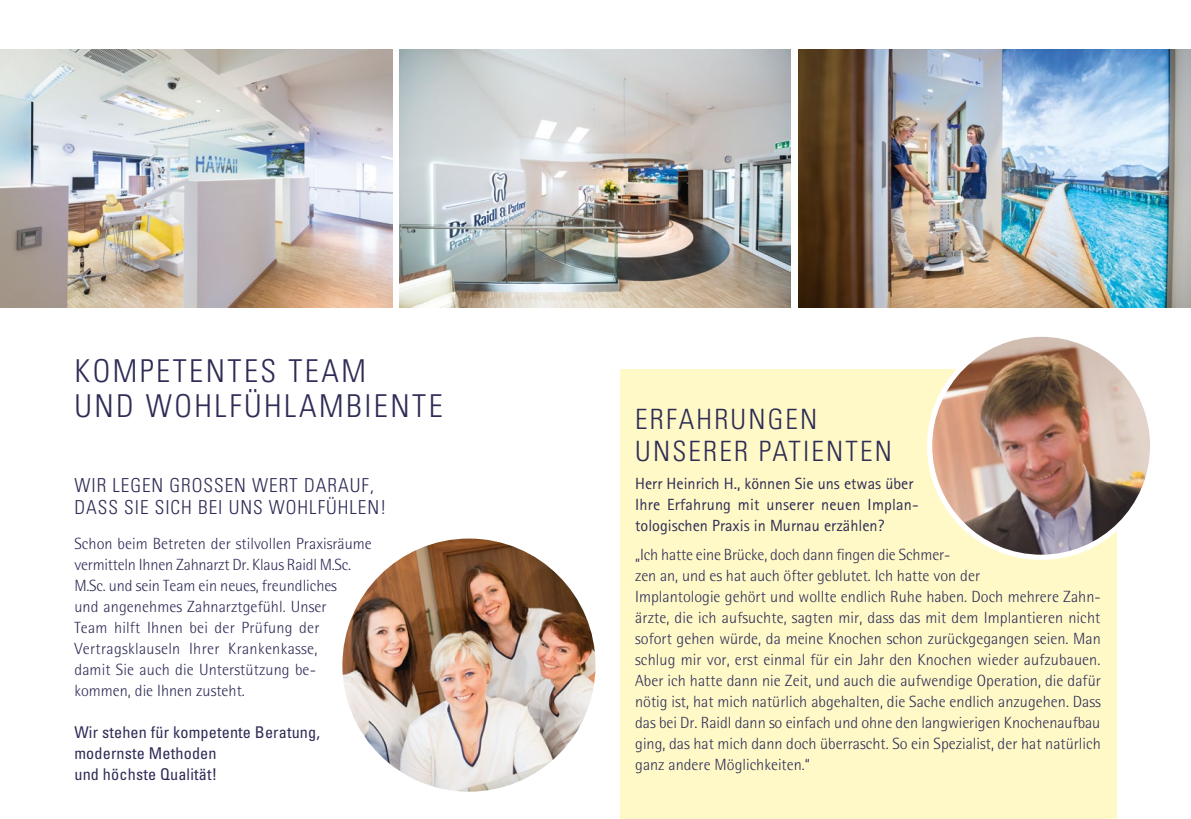
<style>
.page{position:relative;width:1191px;height:819px;background:#fff}
.page>*{position:absolute;margin:0;border:0;box-sizing:border-box;transform-origin:0 0}
.t1{font:300 condensed 31.5px/35px "Univers";letter-spacing:.08em;color:#2e2c56}
.t2{font:300 condensed 28px/31.5px "Univers";letter-spacing:.08em;color:#2e2c56}
.t3{font:300 condensed 19.25px/21px "Univers";letter-spacing:.05em;color:#2e2c56}
.t4{font:300 16.1px/21px "Rotis Semi Sans";color:#2e2c56}
.t5{font:16.1px/21px "Rotis Sans Serif";color:#2e2c56}
.t6{font:condensed 16.1px/21px "Univers";letter-spacing:.01em;color:#2e2c56}
</style>
<div class="page">
<div style="left:620px;top:370px;width:496px;height:449px;background:#fff9c7"></div>
<img style="left:929px;top:334px;width:223px;height:223px;border-radius:111px">
<div style="left:927px;top:331px;width:228px;height:229px;border:5px solid #fff;border-radius:50%"></div>
<img style="left:0;top:50px;width:392px;height:258px">
<img style="left:399px;top:50px;width:391px;height:258px">
<img style="left:799px;top:50px;width:392px;height:258px">
<img style="left:342px;top:538px;width:253px;height:253px;border-radius:126px">
<h1 class="t1" style="left:74px;top:354px;width:370px">KOMPETENTES TEAM<br>UND WOHLFÜHLAMBIENTE</h1>
<p class="t3" style="left:74px;top:475px;width:314px">WIR LEGEN GROSSEN WERT DARAUF,<br>DASS SIE SICH BEI UNS WOHLFÜHLEN!</p>
<p class="t4" style="left:74px;top:532px;width:299px">Schon beim Betreten der stilvollen Praxisräume vermitteln Ihnen Zahnarzt Dr. Klaus Raidl M.Sc.<br>M.Sc. und sein Team ein neues, freundliches<br>und angenehmes Zahnarztgefühl. Unser<br>Team hilft Ihnen bei der Prüfung der Vertragsklauseln Ihrer Krankenkasse,<br>damit Sie auch die Unterstützung be&shy;kommen, die Ihnen zusteht.</p>
<p class="t6" style="left:74px;top:721px;width:247px">Wir stehen für kompetente Beratung, modernste Methoden<br>und höchste Qualität!</p>
<h2 class="t2" style="left:635px;top:403px;width:258px">ERFAHRUNGEN<br>UNSERER PATIENTEN</h2>
<p class="t5" style="left:635px;top:473px;width:285px">Herr Heinrich H., können Sie uns etwas über<br>Ihre Erfahrung mit unserer neuen Implan&shy;tologischen Praxis in Murnau erzählen?</p>
<p class="t4" style="left:635px;top:543px;width:467px">„Ich hatte eine Brücke, doch dann fingen die Schmer-<br>zen an, und es hat auch öfter geblutet. Ich hatte von der<br>Implantologie gehört und wollte endlich Ruhe haben. Doch mehrere Zahn&shy;ärzte, die ich aufsuchte, sagten mir, dass das mit dem Implantieren nicht sofort gehen würde, da meine Knochen schon zurückgegangen seien. Man schlug mir vor, erst einmal für ein Jahr den Knochen wieder aufzubauen.<br>Aber ich hatte dann nie Zeit, und auch die aufwendige Operation, die dafür nötig ist, hat mich natürlich abgehalten, die Sache endlich anzugehen. Dass das bei Dr. Raidl dann so einfach und ohne den langwierigen Knochenaufbau ging, das hat mich dann doch überrascht. So ein Spezialist, der hat natürlich ganz andere Möglichkeiten.“</p>
</div>
